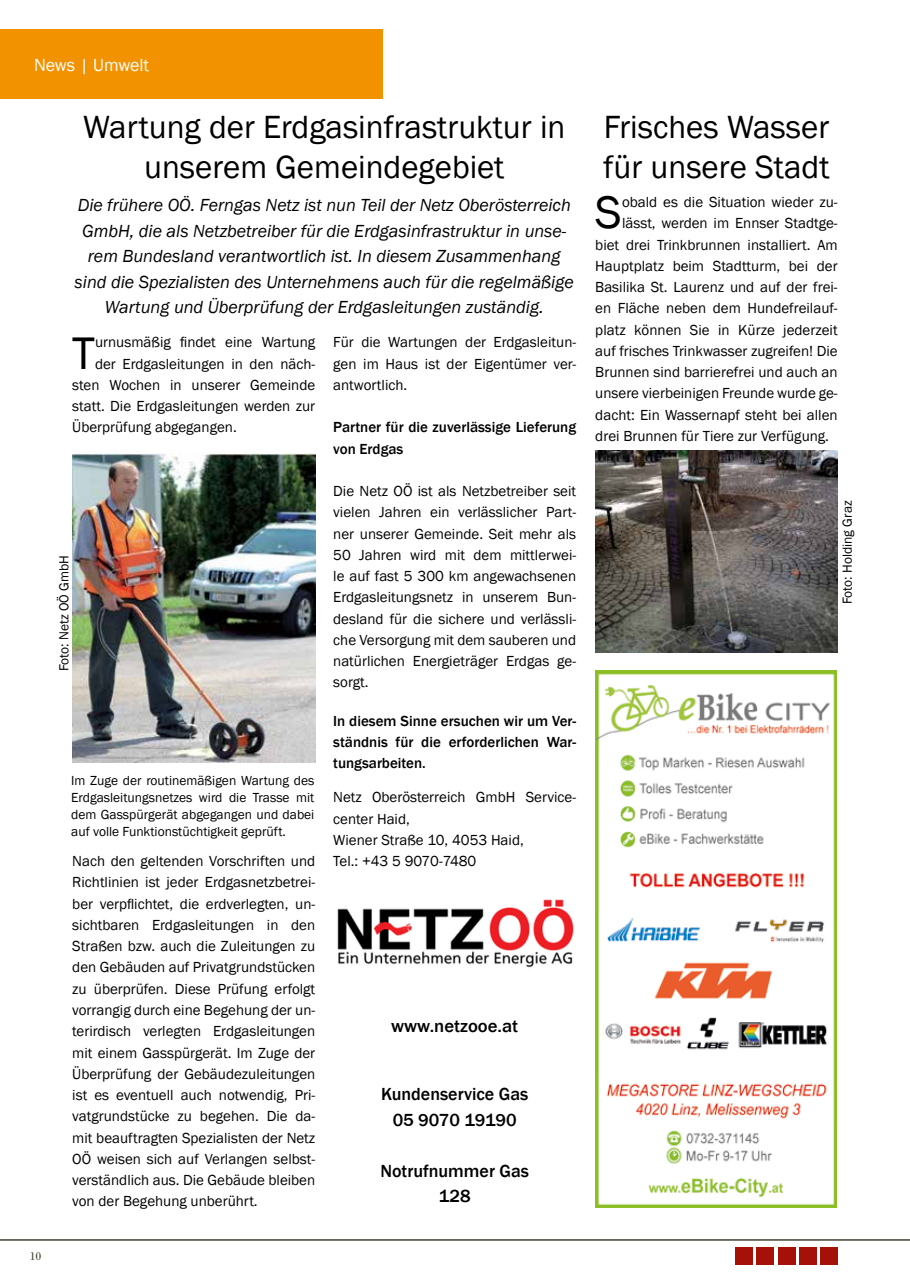
<style>
.page{position:relative;width:910px;height:1280px;background:#fff}
.page>*{position:absolute;margin:0;border:0;box-sizing:border-box;transform-origin:0 0}
.t1{font:46.95px "Franklin Gothic";color:#000}
.t2{font:33px/39.6px "Franklin Gothic";color:#000;text-align:center}
.t3{font:italic 18px/25.5px "Franklin Gothic";color:#000;text-align:center}
.t4{font:500 18px/25.5px "Franklin Gothic";color:#000;text-align:center}
.t5{font:500 18px "Franklin Gothic";color:#000;scale:1.04 1}
.t6{font:18px "Franklin Gothic";letter-spacing:-.005em;color:#fff}
.t7{font:15px/21.3px "Franklin Gothic";color:#000;text-align:justify}
.t8{font:500 15px/21.3px "Franklin Gothic";color:#000}
.t9{font:13.5px/17px "Franklin Gothic";color:#000;text-align:justify}
.t10{font:12px "Bodoni";color:#414237}
</style>
<div class="page">
<hr style="left:0;top:1239px;width:910px;height:1px;background:#414237">
<hr style="left:0;top:1240px;width:910px;height:1px;background:#414237">
<div style="left:778px;top:1247px;width:17px;height:17px;background:#a51008"></div>
<div style="left:757px;top:1247px;width:17px;height:17px;background:#a51008"></div>
<div style="left:736px;top:1247px;width:17px;height:17px;background:#a51008"></div>
<div style="left:799px;top:1247px;width:17px;height:17px;background:#a51008"></div>
<div style="left:821px;top:1247px;width:17px;height:17px;background:#a51008"></div>
<div style="left:0;top:30px;width:383px;height:69px;background:#f39200"></div>
<img style="left:72px;top:453px;width:243px;height:309px">
<img style="left:595px;top:451px;width:243px;height:202px">
<img style="left:595px;top:670px;width:241px;height:538px">
<img style="left:337px;top:899px;width:237px;height:69px">
<p class="t6" style="left:34px;top:54px;width:117px">News | Umwelt</p>
<h2 class="t2" style="left:83px;top:108px;width:484px">Wartung der Erdgasinfrastruktur in unserem Gemeindegebiet</h2>
<p class="t3" style="left:75px;top:193px;width:501px">Die frühere OÖ. Ferngas Netz ist nun Teil der Netz Oberösterreich GmbH, die als Netzbetreiber für die Erdgasinfrastruktur in unse&shy;rem Bundesland verantwortlich ist. In diesem Zusammenhang sind die Spezialisten des Unternehmens auch für die regelmäßige Wartung und Überprüfung der Erdgasleitungen zuständig.</p>
<h1 class="t1" style="left:72px;top:324px;width:24px">T</h1>
<p class="t7" style="left:95px;top:332px;width:222px">urnusmäßig findet eine Wartung</p>
<p class="t7" style="left:333px;top:332px;width:244px">Für die Wartungen der Erdgasleitun&shy;gen im Haus ist der Eigentümer ver&shy;antwortlich.</p>
<p class="t8" style="left:333px;top:417px;width:244px">Partner für die zuverlässige Lieferung von Erdgas</p>
<p class="t7" style="left:333px;top:481px;width:244px">Die Netz OÖ ist als Netzbetreiber seit vielen Jahren ein verlässlicher Part&shy;ner unserer Gemeinde. Seit mehr als 50 Jahren wird mit dem mittlerwei&shy;le auf fast 5 300 km angewachsenen Erdgasleitungsnetz in unserem Bun&shy;desland für die sichere und verlässli&shy;che Versorgung mit dem sauberen und natürlichen Energieträger Erdgas ge&shy;sorgt.</p>
<p class="t8" style="left:333px;top:710px;width:244px;text-align:justify">In diesem Sinne ersuchen wir um Ver&shy;ständnis für die erforderlichen War&shy;tungsarbeiten.</p>
<p class="t7" style="left:333px;top:787px;width:244px;text-align:left">Netz Oberösterreich GmbH Service&shy;center Haid,<br>Wiener Straße 10, 4053 Haid,<br>Tel.: +43 5 9070-7480</p>
<p class="t7" style="left:95px;top:353px;width:222px">der Erdgasleitungen in den näch-</p>
<p class="t7" style="left:72px;top:375px;width:244px">sten Wochen in unserer Gemeinde</p>
<p class="t7" style="left:72px;top:396px;width:244px">statt. Die Erdgasleitungen werden zur</p>
<p class="t7" style="left:72px;top:417px;width:166px">Überprüfung abgegangen.</p>
<p class="t9" style="left:56px;top:671px;width:118px;rotate:-90deg">Foto: Netz OÖ GmbH</p>
<p class="t9" style="left:71px;top:773px;width:245px">Im Zuge der routinemäßigen Wartung des Erdgasleitungsnetzes wird die Trasse mit dem Gasspürgerät abgegangen und dabei auf volle Funktionstüchtigkeit geprüft.</p>
<p class="t7" style="left:72px;top:851px;width:244px">Nach den geltenden Vorschriften und Richtlinien ist jeder Erdgasnetzbetrei&shy;ber verpflichtet, die erdverlegten, un&shy;sichtbaren Erdgasleitungen in den Straßen bzw. auch die Zuleitungen zu den Gebäuden auf Privatgrundstücken zu überprüfen. Diese Prüfung erfolgt vorrangig durch eine Begehung der un&shy;terirdisch verlegten Erdgasleitungen mit einem Gasspürgerät. Im Zuge der Überprüfung der Gebäudezuleitungen ist es eventuell auch notwendig, Pri&shy;vatgrundstücke zu begehen. Die da&shy;mit beauftragten Spezialisten der Netz OÖ weisen sich auf Verlangen selbst&shy;verständlich aus. Die Gebäude bleiben von der Begehung unberührt.</p>
<p class="t5" style="left:391px;top:1015px;width:124px">www.netzooe.at</p>
<p class="t4" style="left:381px;top:1081px;width:149px">Kundenservice Gas<br>05 9070 19190</p>
<p class="t4" style="left:380px;top:1158px;width:150px">Notrufnummer Gas<br>128</p>
<p class="t10" style="left:30px;top:1249px;width:13px">10</p>
<h2 class="t2" style="left:604px;top:108px;width:227px;text-align:left">Frisches Wasser für unsere Stadt</h2>
<h1 class="t1" style="left:595px;top:184px;width:28px">S</h1>
<p class="t7" style="left:622px;top:192px;width:217px">obald es die Situation wieder zu-</p>
<p class="t7" style="left:622px;top:213px;width:217px">lässt, werden im Ennser Stadtge-</p>
<p class="t7" style="left:595px;top:234px;width:244px">biet drei Trinkbrunnen installiert. Am</p>
<p class="t7" style="left:595px;top:256px;width:244px">Hauptplatz beim Stadtturm, bei der</p>
<p class="t7" style="left:595px;top:277px;width:244px">Basilika St. Laurenz und auf der frei-</p>
<p class="t7" style="left:595px;top:298px;width:244px">en Fläche neben dem Hundefreilauf-</p>
<p class="t7" style="left:595px;top:319px;width:244px">platz können Sie in Kürze jederzeit</p>
<p class="t7" style="left:595px;top:341px;width:244px">auf frisches Trinkwasser zugreifen! Die</p>
<p class="t7" style="left:595px;top:362px;width:244px">Brunnen sind barrierefrei und auch an</p>
<p class="t7" style="left:595px;top:383px;width:244px">unsere vierbeinigen Freunde wurde ge-</p>
<p class="t7" style="left:595px;top:404px;width:244px">dacht: Ein Wassernapf steht bei allen</p>
<p class="t7" style="left:595px;top:426px;width:235px">drei Brunnen für Tiere zur Verfügung.</p>
<p class="t9" style="left:839px;top:604px;width:105px;rotate:-90deg">Foto: Holding Graz</p>
</div>
